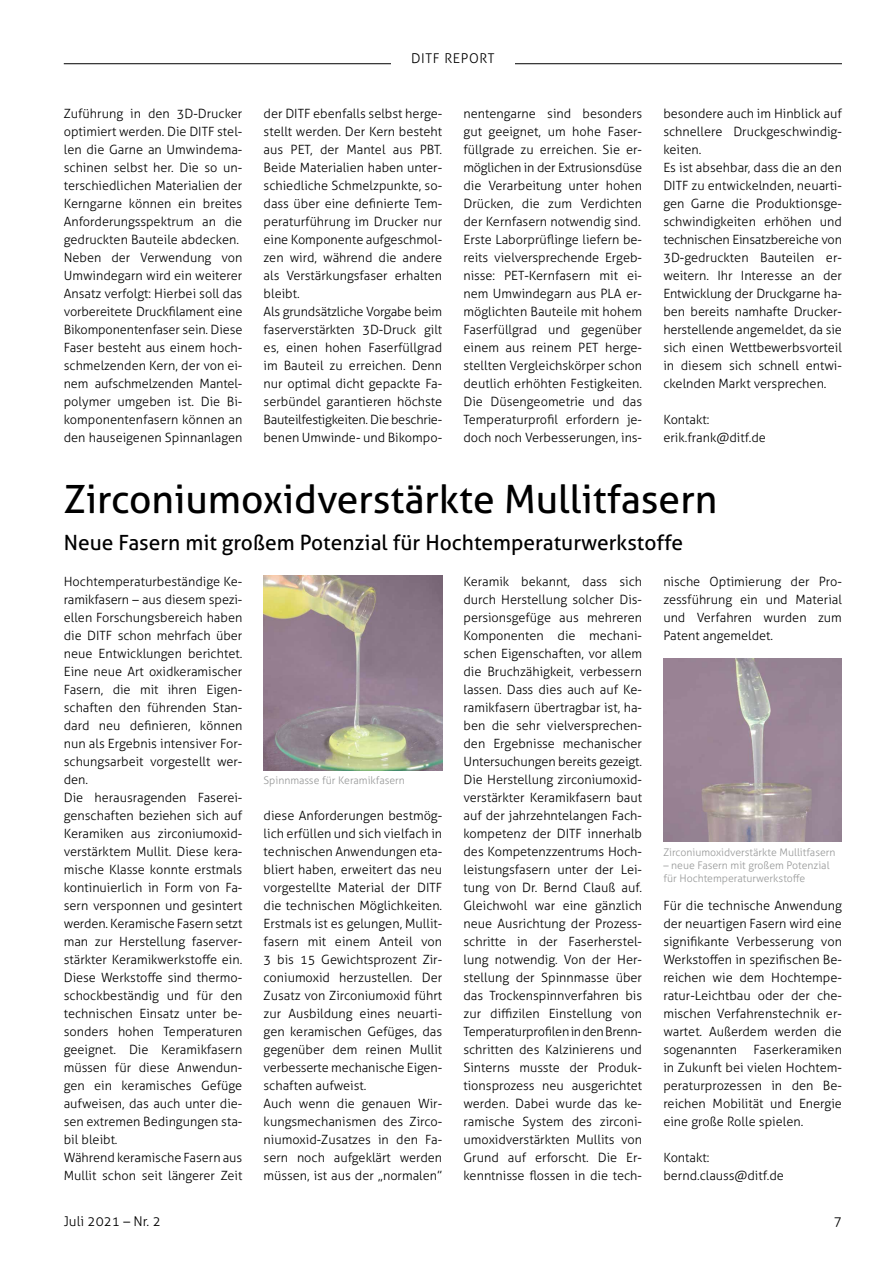
<style>
.page{position:relative;width:893px;height:1263px;background:#fff}
.page>*{position:absolute;margin:0;border:0;box-sizing:border-box;transform-origin:0 0}
.t1{font:39px "Aller";color:#000}
.t2{font:21px "Aller";color:#000}
.t3{font:300 13.5px "Aller";color:#000}
.t4{font:300 13.5px "Aller";letter-spacing:.04em;color:#000}
.t5{font:300 12.75px/18px "Aller";color:#000}
.t6{font:300 10.5px/12.8px "Aller";color:#989999}
</style>
<div class="page">
<img style="left:264px;top:576px;width:178px;height:194px">
<img style="left:663px;top:658px;width:179px;height:183px">
<hr style="left:64px;top:63px;width:778px;height:1px;background:#000">
<div style="left:391px;top:58px;width:123px;height:11px;background:#fff"></div>
<p class="t4" style="left:411px;top:50px;width:85px">DITF REPORT</p>
<p class="t5" style="left:64px;top:104px;width:180px">Zuführung in den 3D-Drucker optimiert werden. Die DITF stel&shy;len die Garne an Umwindema&shy;schinen selbst her. Die so un&shy;terschiedlichen Materialien der<br>Kerngarne können ein breites<br>Anforderungsspektrum an die gedruckten Bauteile abdecken.<br>Neben der Verwendung von<br>Umwindegarn wird ein weiterer<br>Ansatz verfolgt: Hierbei soll das vorbereitete Druckfilament eine<br>Bikomponentenfaser sein. Diese<br>Faser besteht aus einem hoch&shy;schmelzenden Kern, der von ei&shy;nem aufschmelzenden Mantel&shy;polymer umgeben ist. Die Bi&shy;komponentenfasern können an den hauseigenen Spinnanlagen</p>
<p class="t5" style="left:264px;top:104px;width:180px">der DITF ebenfalls selbst herge&shy;stellt werden. Der Kern besteht aus PET, der Mantel aus PBT.<br>Beide Materialien haben unter&shy;schiedliche Schmelzpunkte, so&shy;dass über eine definierte Tem&shy;peraturführung im Drucker nur eine Komponente aufgeschmol&shy;zen wird, während die andere als Verstärkungsfaser erhalten bleibt.<br>Als grundsätzliche Vorgabe beim faserverstärkten 3D-Druck gilt es, einen hohen Faserfüllgrad im Bauteil zu erreichen. Denn nur optimal dicht gepackte Fa&shy;serbündel garantieren höchste<br>Bauteilfestigkeiten. Die beschrie&shy;benen Umwinde- und Bikompo-</p>
<p class="t5" style="left:463px;top:105px;width:180px;text-align:justify">nentengarne sind besonders gut geeignet, um hohe Faser&shy;füllgrade zu erreichen. Sie er&shy;möglichen in der Extrusionsdüse die Verarbeitung unter hohen Drücken, die zum Verdichten der Kernfasern notwendig sind.<br>Erste Laborprüflinge liefern be&shy;reits vielversprechende Ergeb&shy;nisse: PET-Kernfasern mit ei&shy;nem Umwindegarn aus PLA er&shy;möglichten Bauteile mit hohem Faserfüllgrad und gegenüber einem aus reinem PET herge&shy;stellten Vergleichskörper schon deutlich erhöhten Festigkeiten.<br>Die Düsengeometrie und das Temperaturprofil erfordern je&shy;doch noch Verbesserungen, ins-</p>
<p class="t5" style="left:663px;top:105px;width:180px">besondere auch im Hinblick auf schnellere Druckgeschwindig&shy;keiten.<br>Es ist absehbar, dass die an den<br>DITF zu entwickelnden, neuarti&shy;gen Garne die Produktionsge&shy;schwindigkeiten erhöhen und technischen Einsatzbereiche von<br>3D-gedruckten Bauteilen er&shy;weitern. Ihr Interesse an der<br>Entwicklung der Druckgarne ha&shy;ben bereits namhafte Drucker&shy;herstellende angemeldet, da sie sich einen Wettbewerbsvorteil in diesem sich schnell entwi&shy;ckelnden Markt versprechen.</p>
<p class="t5" style="left:663px;top:411px;width:104px">Kontakt: erik.frank@ditf.de</p>
<h1 class="t1" style="left:64px;top:475px;width:655px">Zirconiumoxidverstärkte Mullitfasern</h1>
<h2 class="t2" style="left:64px;top:530px;width:621px">Neue Fasern mit großem Potenzial für Hochtemperaturwerkstoffe</h2>
<p class="t5" style="left:64px;top:572px;width:180px">Hochtemperaturbeständige Ke&shy;ramikfasern – aus diesem spezi&shy;ellen Forschungsbereich haben die DITF schon mehrfach über neue Entwicklungen berichtet.<br>Eine neue Art oxidkeramischer<br>Fasern, die mit ihren Eigen&shy;schaften den führenden Stan&shy;dard neu definieren, können nun als Ergebnis intensiver For&shy;schungsarbeit vorgestellt wer&shy;den.<br>Die herausragenden Faserei&shy;genschaften beziehen sich auf<br>Keramiken aus zirconiumoxid&shy;verstärktem Mullit. Diese kera&shy;mische Klasse konnte erstmals kontinuierlich in Form von Fa&shy;sern versponnen und gesintert werden. Keramische Fasern setzt man zur Herstellung faserver&shy;stärkter Keramikwerkstoffe ein.<br>Diese Werkstoffe sind thermo&shy;schockbeständig und für den technischen Einsatz unter be&shy;sonders hohen Temperaturen geeignet. Die Keramikfasern müssen für diese Anwendun&shy;gen ein keramisches Gefüge aufweisen, das auch unter die&shy;sen extremen Bedingungen sta&shy;bil bleibt.<br>Während keramische Fasern aus<br>Mullit schon seit längerer Zeit</p>
<p class="t6" style="left:264px;top:774px;width:143px">Spinnmasse für Keramikfasern</p>
<p class="t5" style="left:264px;top:806px;width:180px">diese Anforderungen bestmög&shy;lich erfüllen und sich vielfach in technischen Anwendungen eta&shy;bliert haben, erweitert das neu vorgestellte Material der DITF die technischen Möglichkeiten.<br>Erstmals ist es gelungen, Mullit&shy;fasern mit einem Anteil von<br>3 bis 15 Gewichtsprozent Zir&shy;coniumoxid herzustellen. Der<br>Zusatz von Zirconiumoxid führt zur Ausbildung eines neuarti&shy;gen keramischen Gefüges, das gegenüber dem reinen Mullit verbesserte mechanische Eigen&shy;schaften aufweist.<br>Auch wenn die genauen Wir&shy;kungsmechanismen des Zirco&shy;niumoxid-Zusatzes in den Fa&shy;sern noch aufgeklärt werden müssen, ist aus der „normalen”</p>
<p class="t5" style="left:463px;top:572px;width:180px;text-align:justify">Keramik bekannt, dass sich durch Herstellung solcher Dis&shy;persionsgefüge aus mehreren Komponenten die mechani&shy;schen Eigenschaften, vor allem die Bruchzähigkeit, verbessern lassen. Dass dies auch auf Ke&shy;ramikfasern übertragbar ist, ha&shy;ben die sehr vielversprechen&shy;den Ergebnisse mechanischer Untersuchungen bereits gezeigt.<br>Die Herstellung zirconiumoxid&shy;verstärkter Keramikfasern baut auf der jahrzehntelangen Fach&shy;kompetenz der DITF innerhalb des Kompetenzzentrums Hoch&shy;leistungsfasern unter der Lei&shy;tung von Dr. Bernd Clauß auf.<br>Gleichwohl war eine gänzlich neue Ausrichtung der Prozess&shy;schritte in der Faserherstel&shy;lung notwendig. Von der Her&shy;stellung der Spinnmasse über das Trockenspinnverfahren bis zur diffizilen Einstellung von Temperaturprofilen in den Brenn&shy;schritten des Kalzinierens und Sinterns musste der Produk&shy;tionsprozess neu ausgerichtet werden. Dabei wurde das ke&shy;ramische System des zirconi&shy;umoxidverstärkten Mullits von Grund auf erforscht. Die Er&shy;kenntnisse flossen in die tech-</p>
<p class="t5" style="left:663px;top:573px;width:180px;text-align:justify">nische Optimierung der Pro&shy;zessführung ein und Material und Verfahren wurden zum Patent angemeldet.</p>
<p class="t6" style="left:663px;top:846px;width:174px">Zirconiumoxidverstärkte Mullitfasern</p>
<p class="t6" style="left:663px;top:859px;width:168px">– neue Fasern mit großem Potenzial für Hochtemperaturwerkstoffe</p>
<p class="t5" style="left:663px;top:897px;width:180px;text-align:justify">Für die technische Anwendung der neuartigen Fasern wird eine signifikante Verbesserung von Werkstoffen in spezifischen Be&shy;reichen wie dem Hochtempe&shy;ratur-Leichtbau oder der che&shy;mischen Verfahrenstechnik er&shy;wartet. Außerdem werden die sogenannten</p>
<p class="t5" style="left:663px;top:1041px;width:180px;text-align:justify;text-indent:90px">Faserkeramiken in Zukunft bei vielen Hochtem&shy;peraturprozessen in den Be&shy;reichen Mobilität und Energie eine große Rolle spielen.</p>
<p class="t5" style="left:663px;top:1149px;width:122px">Kontakt: bernd.clauss@ditf.de</p>
<p class="t3" style="left:64px;top:1213px;width:98px">Juli 2021 – Nr. 2</p>
<p class="t4" style="left:834px;top:1213px;width:10px">7</p>
</div>
